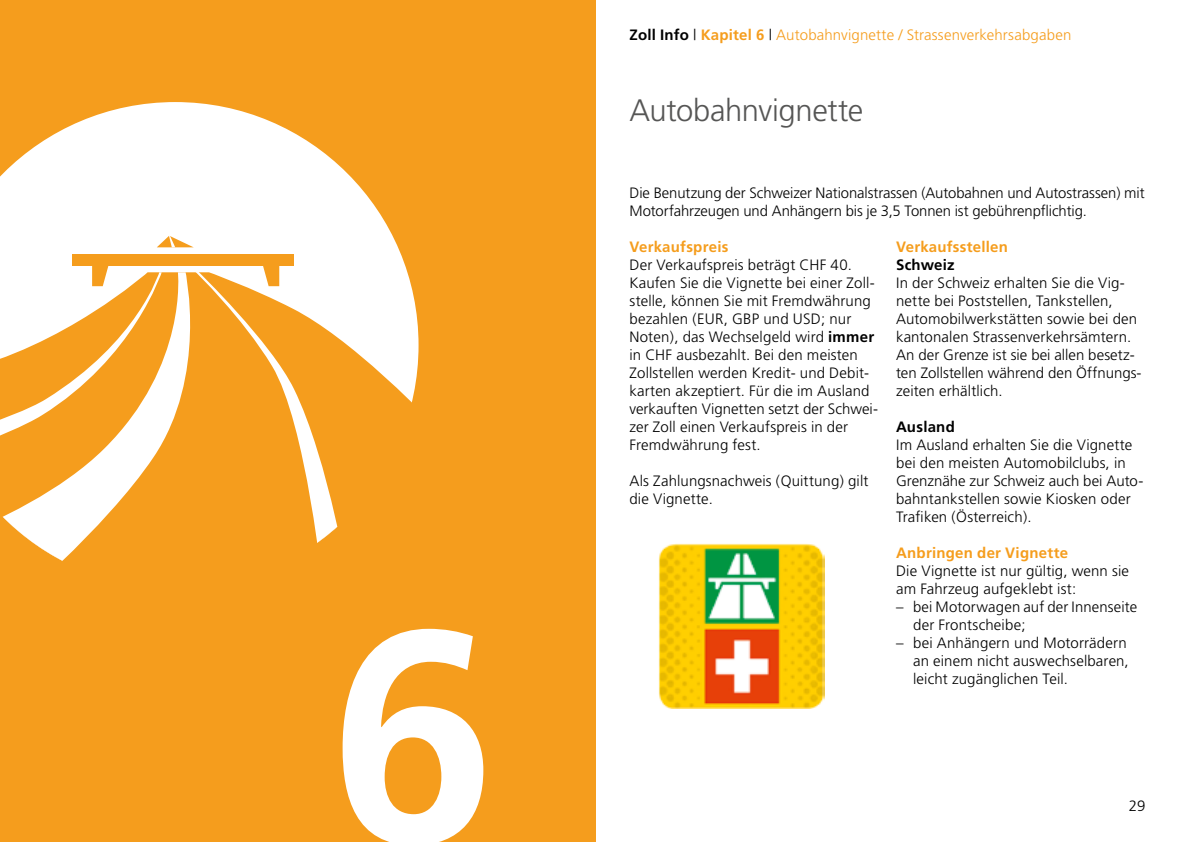
<style>
.page{position:relative;width:1191px;height:842px;background:#fff}
.page>*{position:absolute;margin:0;border:0;box-sizing:border-box;transform-origin:0 0}
.t1{font:700 300px "Frutiger";color:#fff}
.t2{font:300 31px "Frutiger";letter-spacing:-.015em;color:#565655}
.t3{font:300 15px/18px "Frutiger";letter-spacing:.01em;color:#000}
.t4{font:300 15px "Frutiger";letter-spacing:.01em;color:#f59d1d}
.t5{font:700 15px "Frutiger";letter-spacing:.015em;color:#f59d1d}
.t6{font:700 15px "Frutiger";letter-spacing:.015em;color:#000}
.s1{font-weight:700;color:#000}
.s2{color:#000}
.s3{font-weight:700}
</style>
<div class="page">
<div style="left:0;top:0;width:595px;height:842px;background:#f59d1d"></div>
<img style="left:658px;top:543px;width:166px;height:165px">
<svg style="left:0;top:102px;width:408px;height:170px;fill:#fff"></svg>
<svg style="left:350px;top:272px;width:68px;height:129px;fill:#fff"></svg>
<svg style="left:29px;top:272px;width:166px;height:284px"></svg>
<svg style="left:0;top:272px;width:162px;height:268px"></svg>
<svg style="left:195px;top:272px;width:155px;height:129px"></svg>
<div style="left:72px;top:254px;width:221px;height:12px;background:#f59d1d"></div>
<svg style="left:92px;top:266px;width:19px;height:20px"></svg>
<svg style="left:260px;top:266px;width:19px;height:20px"></svg>
<svg style="left:157px;top:231px;width:37px;height:16px"></svg>
<svg style="left:53px;top:401px;width:359px;height:160px"></svg>
<svg style="left:0;top:507px;width:3px;height:15px"></svg>
<h1 class="t1" style="left:329px;top:561px;width:168px">6</h1>
<p class="t4" style="left:629px;top:26px;width:443px"><span class="s1">Zoll Info</span> <span class="s2">|</span> <span class="s3">Kapitel 6</span> <span class="s2">|</span> Autobahnvignette / Strassenverkehrsabgaben</p>
<h2 class="t2" style="left:629px;top:92px;width:235px">Autobahnvignette</h2>
<p class="t3" style="left:629px;top:184px;width:517px">Die Benutzung der Schweizer Nationalstrassen (Autobahnen und Autostrassen) mit<br>Motorfahrzeugen und Anhängern bis je 3,5 Tonnen ist gebührenpflichtig.</p>
<p class="t5" style="left:629px;top:238px;width:100px">Verkaufspreis</p>
<p class="t3" style="left:629px;top:256px;width:250px">Der Verkaufspreis beträgt CHF 40.<br>Kaufen Sie die Vignette bei einer Zoll&shy;stelle, können Sie mit Fremdwährung bezahlen (EUR, GBP und USD; nur Noten), das Wechselgeld wird <span class="s3">immer </span>in CHF ausbezahlt. Bei den meisten Zollstellen werden Kredit- und Debit&shy;karten akzeptiert. Für die im Ausland verkauften Vignetten setzt der Schwei&shy;zer Zoll einen Verkaufspreis in der Fremdwährung fest.</p>
<p class="t3" style="left:629px;top:472px;width:240px">Als Zahlungsnachweis (Quittung) gilt die Vignette.</p>
<p class="t5" style="left:896px;top:238px;width:113px">Verkaufsstellen</p>
<p class="t6" style="left:896px;top:256px;width:60px">Schweiz</p>
<p class="t3" style="left:896px;top:274px;width:247px">In der Schweiz erhalten Sie die Vig&shy;nette bei Poststellen, Tankstellen, Automobilwerkstätten sowie bei den kantonalen Strassenverkehrsämtern.<br>An der Grenze ist sie bei allen besetz&shy;ten Zollstellen während den Öffnungs&shy;zeiten erhältlich.</p>
<p class="t6" style="left:896px;top:418px;width:60px">Ausland</p>
<p class="t3" style="left:896px;top:436px;width:249px">Im Ausland erhalten Sie die Vignette bei den meisten Automobilclubs, in Grenznähe zur Schweiz auch bei Auto&shy;bahntankstellen sowie Kiosken oder Trafiken (Österreich).</p>
<p class="t5" style="left:896px;top:544px;width:173px">Anbringen der Vignette</p>
<p class="t3" style="left:896px;top:562px;width:234px">Die Vignette ist nur gültig, wenn sie am Fahrzeug aufgeklebt ist:</p>
<p class="t3" style="left:913px;top:598px;width:226px;text-indent:-17px">– bei Motorwagen auf der Innenseite der Frontscheibe;</p>
<p class="t3" style="left:913px;top:634px;width:217px;text-indent:-17px">– bei Anhängern und Motorrädern an einem nicht auswechselbaren, leicht zugänglichen Teil.</p>
<p class="t3" style="left:1129px;top:797px;width:18px">29</p>
</div>
